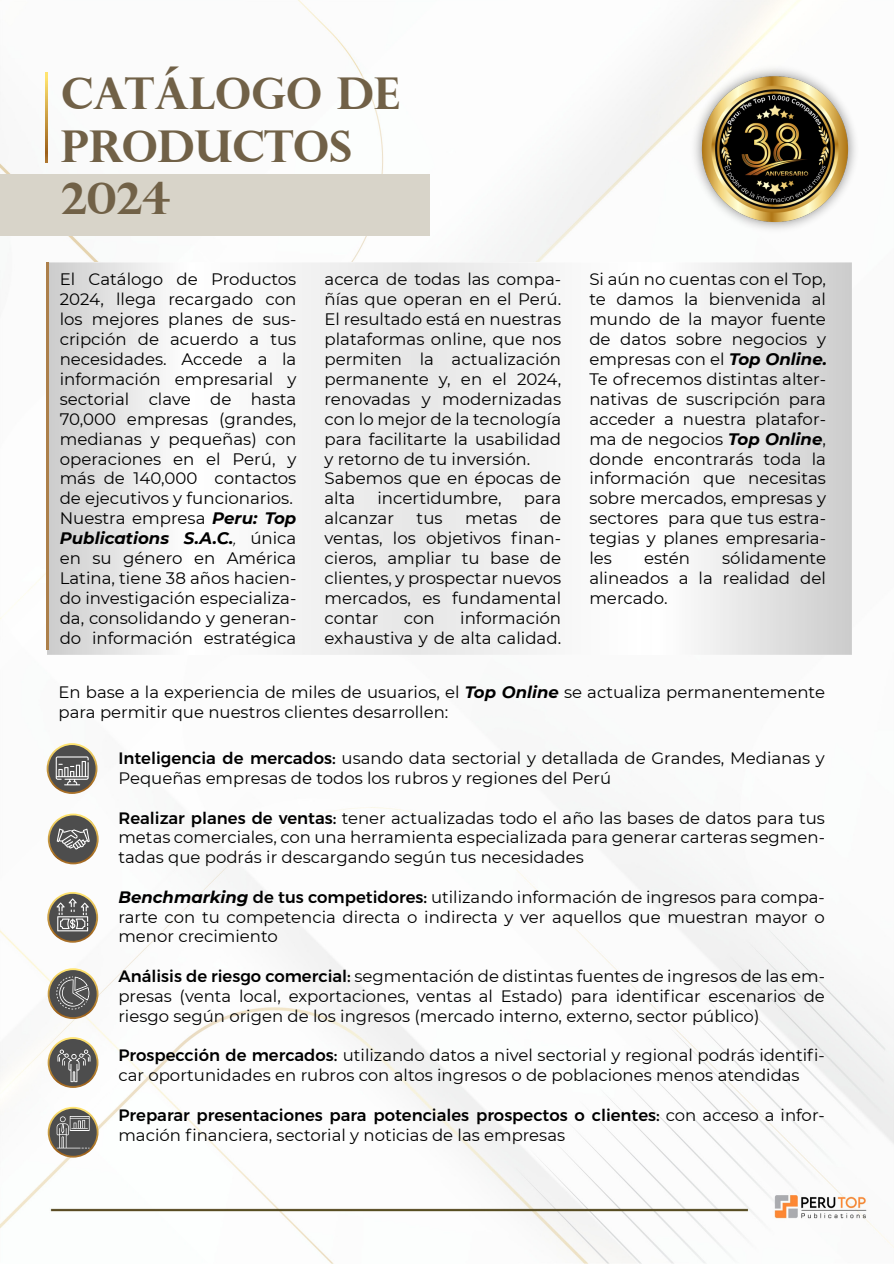
<style>
.page{position:relative;width:894px;height:1264px;background:#fff}
.page>*{position:absolute;margin:0;border:0;box-sizing:border-box;transform-origin:0 0}
.t1{font:700 43.8px/52.7px "Perpetua Titling";color:#716147}
.t2{font:16.65px/20px "Montserrat";color:#000;text-align:justify}
.t3{font:16.5px/19.8px "Montserrat";color:#000}
.s1{font-weight:700;font-style:italic}
.s2{font-weight:300;font-style:italic}
.s3{font-weight:500}
</style>
<div class="page">
<img style="left:0;top:0;width:893px;height:1263px">
<div style="left:0;top:174px;width:429px;height:61px;background:#d8d4c9"></div>
<img style="left:48px;top:262px;width:803px;height:392px">
<hr style="left:47px;top:262px;width:2px;height:387px;background:#ac7f4a">
<svg style="left:47px;top:743px;width:50px;height:51px"></svg>
<svg style="left:48px;top:968px;width:50px;height:50px"></svg>
<svg style="left:48px;top:1106px;width:50px;height:51px"></svg>
<svg style="left:48px;top:1037px;width:50px;height:50px"></svg>
<svg style="left:47px;top:891px;width:51px;height:51px"></svg>
<svg style="left:36px;top:801px;width:74px;height:75px"></svg>
<img style="left:680px;top:54px;width:189px;height:190px">
<svg style="left:45px;top:73px;width:3px;height:90px"></svg>
<h1 class="t1" style="left:61px;top:66px;width:340px">CATÁLOGO DE<br>PRODUCTOS<br>2024</h1>
<p class="t2" style="left:60px;top:269px;width:238px;text-align:left">El Catálogo de Productos<br>2024, llega recargado con los mejores planes de sus&shy;cripción de acuerdo a tus necesidades. Accede a la información empresarial y sectorial clave de hasta<br>70,000 empresas (grandes, medianas y pequeñas) con operaciones en el Perú, y más de 140,000 contactos de ejecutivos y funcionarios.<br>Nuestra empresa <span class="s1">Peru: Top<br>Publications S.A.C.</span><span class="s2">,</span> única en su género en América<br>Latina, tiene 38 años hacien&shy;do investigación especializa&shy;da, consolidando y generan&shy;do información estratégica</p>
<p class="t2" style="left:324px;top:269px;width:238px;text-align:left">acerca de todas las compa&shy;ñías que operan en el Perú.<br>El resultado está en nuestras plataformas online, que nos permiten la actualización permanente y, en el 2024, renovadas y modernizadas con lo mejor de la tecnología para facilitarte la usabilidad y retorno de tu inversión.<br>Sabemos que en épocas de alta</p>
<p class="t2" style="left:377px;top:488px;width:126px">incertidumbre,</p>
<p class="t2" style="left:523px;top:488px;width:39px">para</p>
<p class="t2" style="left:324px;top:508px;width:71px">alcanzar</p>
<p class="t2" style="left:416px;top:508px;width:28px">tus</p>
<p class="t2" style="left:465px;top:508px;width:54px">metas</p>
<p class="t2" style="left:324px;top:508px;width:238px;text-indent:215px">de ventas, los objetivos finan&shy;cieros, ampliar tu base de clientes, y prospectar nuevos mercados, es fundamental contar</p>
<p class="t2" style="left:324px;top:607px;width:238px;text-align:right">información<br>exhaustiva y de alta calidad.</p>
<p class="t2" style="left:404px;top:607px;width:32px">con</p>
<p class="t2" style="left:589px;top:269px;width:239px">Si aún no cuentas con el Top, te damos la bienvenida al mundo de la mayor fuente de datos sobre negocios y empresas con el <span class="s1">Top Online.<br></span>Te ofrecemos distintas alter&shy;nativas de suscripción para acceder a nuestra platafor&shy;ma de negocios <span class="s1">Top Online</span>, donde encontrarás toda la información que necesitas sobre mercados, empresas y sectores para que tus estra&shy;tegias y planes empresaria&shy;les</p>
<p class="t2" style="left:589px;top:547px;width:238px;text-indent:133px">sólidamente alineados a la realidad del mercado.</p>
<p class="t2" style="left:644px;top:547px;width:47px">estén</p>
<p class="t3" style="left:59px;top:681px;width:767px">En base a la experiencia de miles de usuarios, el <span class="s1">Top Online</span> se actualiza permanentemente para permitir que nuestros clientes desarrollen:</p>
<p class="t3" style="left:118px;top:747px;width:707px"><span class="s3">Inteligencia de mercados:</span> usando data sectorial y detallada de Grandes, Medianas y<br>Pequeñas empresas de todos los rubros y regiones del Perú</p>
<p class="t3" style="left:118px;top:807px;width:707px;text-align:justify"><span class="s3">Realizar planes de ventas:</span> tener actualizadas todo el año las bases de datos para tus metas comerciales, con una herramienta especializada para generar carteras segmen&shy;tadas que podrás ir descargando según tus necesidades</p>
<p class="t3" style="left:118px;top:886px;width:707px;text-align:justify"><span class="s1">Benchmarking</span> <span class="s3">de tus competidores:</span> utilizando información de ingresos para compa&shy;rarte con tu competencia directa o indirecta y ver aquellos que muestran mayor o menor crecimiento</p>
<p class="t3" style="left:118px;top:965px;width:707px;text-align:justify"><span class="s3">Análisis de riesgo comercial:</span> segmentación de distintas fuentes de ingresos de las em&shy;presas (venta local, exportaciones, ventas al Estado) para identificar escenarios de riesgo según origen de los ingresos (mercado interno, externo, sector público)</p>
<p class="t3" style="left:118px;top:1044px;width:707px"><span class="s3">Prospección de mercados:</span> utilizando datos a nivel sectorial y regional podrás identifi&shy;car oportunidades en rubros con altos ingresos o de poblaciones menos atendidas</p>
<p class="t3" style="left:118px;top:1104px;width:707px"><span class="s3">Preparar presentaciones para potenciales prospectos o clientes:</span> con acceso a infor&shy;mación financiera, sectorial y noticias de las empresas</p>
</div>
